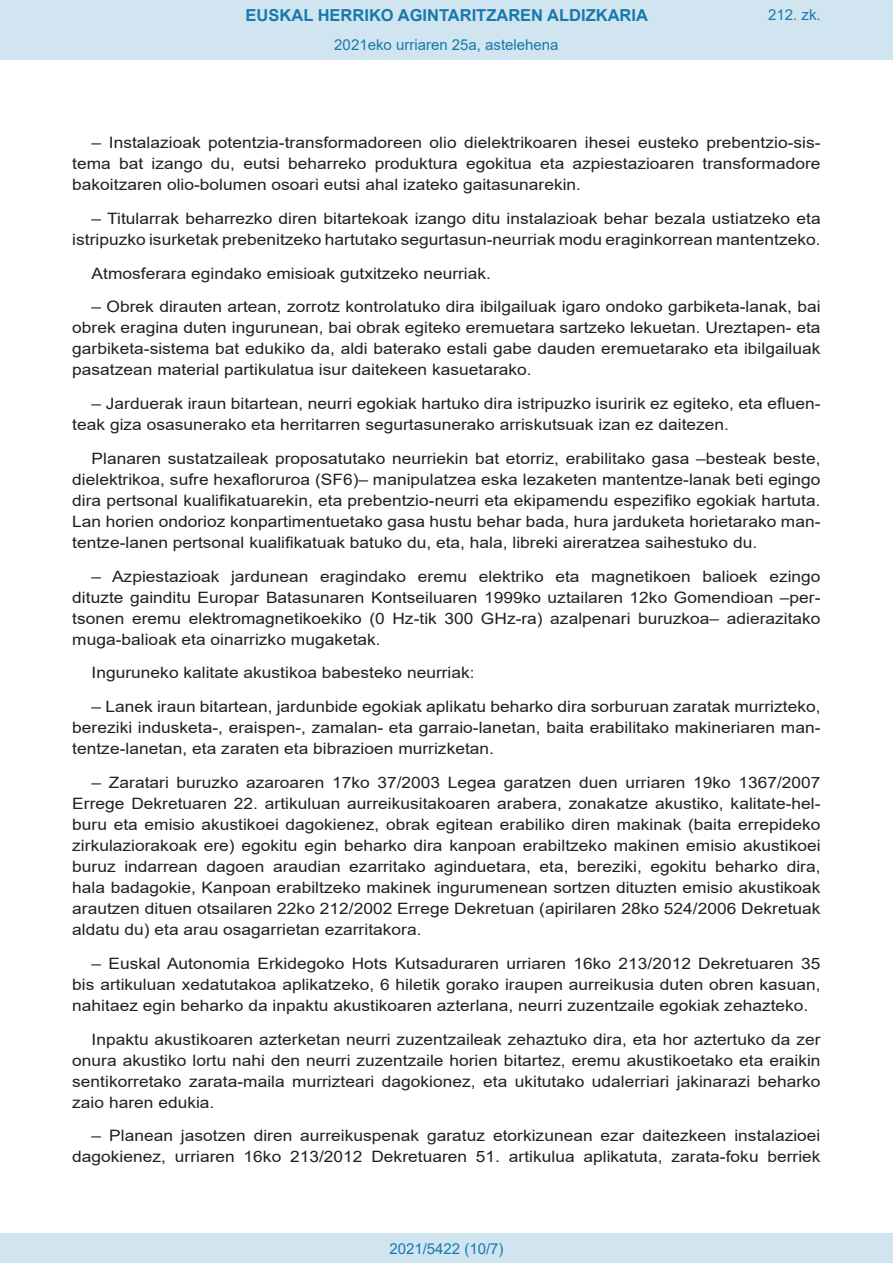
<style>
.page{position:relative;width:893px;height:1263px;background:#fff}
.page>*{position:absolute;margin:0;border:0;box-sizing:border-box;transform-origin:0 0}
.t1{font:700 16.5px "Arial";color:#1879ad}
.BOPVDetalle{font:15.6px/21px "Arial";color:#231f20;text-align:justify;scale:1.11 1}
.Paginacion_Centro{font:15px "Arial";color:#1879ad}
</style>
<div class="page">
<div style="left:0;top:0;width:893px;height:60px;background:#d0e5f0"></div>
<div style="left:0;top:1233px;width:893px;height:30px;background:#d0e5f0"></div>
<p class="t1" style="left:246px;top:3px;width:404px">EUSKAL HERRIKO AGINTARITZAREN ALDIZKARIA</p>
<p class="Paginacion_Centro" style="left:334px;top:35px;width:226px">2021eko urriaren 25a, astelehena</p>
<p class="Paginacion_Centro" style="left:768px;top:5px;width:54px">212. zk.</p>
<p class="BOPVDetalle" style="left:72px;top:132px;width:676px;text-indent:19px">– Instalazioak potentzia-transformadoreen olio dielektrikoaren ihesei eusteko prebentzio-sis&shy;tema bat izango du, eutsi beharreko produktura egokitua eta azpiestazioaren transformadore bakoitzaren olio-bolumen osoari eutsi ahal izateko gaitasunarekin.</p>
<p class="BOPVDetalle" style="left:72px;top:208px;width:676px;text-align:right">– Titularrak beharrezko diren bitartekoak izango ditu instalazioak behar bezala ustiatzeko eta istripuzko isurketak prebenitzeko hartutako segurtasun-neurriak modu eraginkorrean mantentzeko.</p>
<p class="BOPVDetalle" style="left:92px;top:263px;width:361px">Atmosferara egindako emisioak gutxitzeko neurriak.</p>
<p class="BOPVDetalle" style="left:72px;top:296px;width:676px;text-indent:19px">– Obrek dirauten artean, zorrotz kontrolatuko dira ibilgailuak igaro ondoko garbiketa-lanak, bai obrek eragina duten ingurunean, bai obrak egiteko eremuetara sartzeko lekuetan. Ureztapen- eta garbiketa-sistema bat edukiko da, aldi baterako estali gabe dauden eremuetarako eta ibilgailuak pasatzean material partikulatua isur daitekeen kasuetarako.</p>
<p class="BOPVDetalle" style="left:72px;top:393px;width:676px;text-indent:19px">– Jarduerak iraun bitartean, neurri egokiak hartuko dira istripuzko isuririk ez egiteko, eta efluen&shy;teak giza osasunerako eta herritarren segurtasunerako arriskutsuak izan ez daitezen.</p>
<p class="BOPVDetalle" style="left:72px;top:448px;width:676px;text-indent:19px">Planaren sustatzaileak proposatutako neurriekin bat etorriz, erabilitako gasa –besteak beste, dielektrikoa, sufre hexafloruroa (SF6)– manipulatzea eska lezaketen mantentze-lanak beti egingo dira pertsonal kualifikatuarekin, eta prebentzio-neurri eta ekipamendu espezifiko egokiak hartuta.<br>Lan horien ondorioz konpartimentuetako gasa hustu behar bada, hura jarduketa horietarako man&shy;tentze-lanen pertsonal kualifikatuak batuko du, eta, hala, libreki aireratzea saihestuko du.</p>
<p class="BOPVDetalle" style="left:72px;top:566px;width:676px;text-indent:19px">– Azpiestazioak jardunean eragindako eremu elektriko eta magnetikoen balioek ezingo dituzte gainditu Europar Batasunaren Kontseiluaren 1999ko uztailaren 12ko Gomendioan –per&shy;tsonen eremu elektromagnetikoekiko (0 Hz-tik 300 GHz-ra) azalpenari buruzkoa– adierazitako muga-balioak eta oinarrizko mugaketak.</p>
<p class="BOPVDetalle" style="left:92px;top:662px;width:347px">Inguruneko kalitate akustikoa babesteko neurriak:</p>
<p class="BOPVDetalle" style="left:72px;top:696px;width:676px;text-indent:19px">– Lanek iraun bitartean, jardunbide egokiak aplikatu beharko dira sorburuan zaratak murrizteko, bereziki indusketa-, eraispen-, zamalan- eta garraio-lanetan, baita erabilitako makineriaren man&shy;tentze-lanetan, eta zaraten eta bibrazioen murrizketan.</p>
<p class="BOPVDetalle" style="left:72px;top:772px;width:676px;text-indent:19px">– Zaratari buruzko azaroaren 17ko 37/2003 Legea garatzen duen urriaren 19ko 1367/2007<br>Errege Dekretuaren 22. artikuluan aurreikusitakoaren arabera, zonakatze akustiko, kalitate-hel&shy;buru eta emisio akustikoei dagokienez, obrak egitean erabiliko diren makinak (baita errepideko zirkulaziorakoak ere) egokitu egin beharko dira kanpoan erabiltzeko makinen emisio akustikoei buruz indarrean dagoen araudian ezarritako aginduetara, eta, bereziki, egokitu beharko dira, hala badagokie, Kanpoan erabiltzeko makinek ingurumenean sortzen dituzten emisio akustikoak arautzen dituen otsailaren 22ko 212/2002 Errege Dekretuan (apirilaren 28ko 524/2006 Dekretuak aldatu du) eta arau osagarrietan ezarritakora.</p>
<p class="BOPVDetalle" style="left:72px;top:953px;width:676px;text-indent:19px">– Euskal Autonomia Erkidegoko Hots Kutsaduraren urriaren 16ko 213/2012 Dekretuaren 35 bis artikuluan xedatutakoa aplikatzeko, 6 hiletik gorako iraupen aurreikusia duten obren kasuan, nahitaez egin beharko da inpaktu akustikoaren azterlana, neurri zuzentzaile egokiak zehazteko.</p>
<p class="BOPVDetalle" style="left:72px;top:1028px;width:676px;text-indent:19px">Inpaktu akustikoaren azterketan neurri zuzentzaileak zehaztuko dira, eta hor aztertuko da zer onura akustiko lortu nahi den neurri zuzentzaile horien bitartez, eremu akustikoetako eta eraikin sentikorretako zarata-maila murrizteari dagokionez, eta ukitutako udalerriari jakinarazi beharko zaio haren edukia.</p>
<p class="BOPVDetalle" style="left:72px;top:1125px;width:676px;text-align:right">– Planean jasotzen diren aurreikuspenak garatuz etorkizunean ezar daitezkeen instalazioei dagokienez, urriaren 16ko 213/2012 Dekretuaren 51. artikulua aplikatuta, zarata-foku berriek</p>
<p class="Paginacion_Centro" style="left:389px;top:1238px;width:116px">2021/5422 (10/7)</p>
</div>
